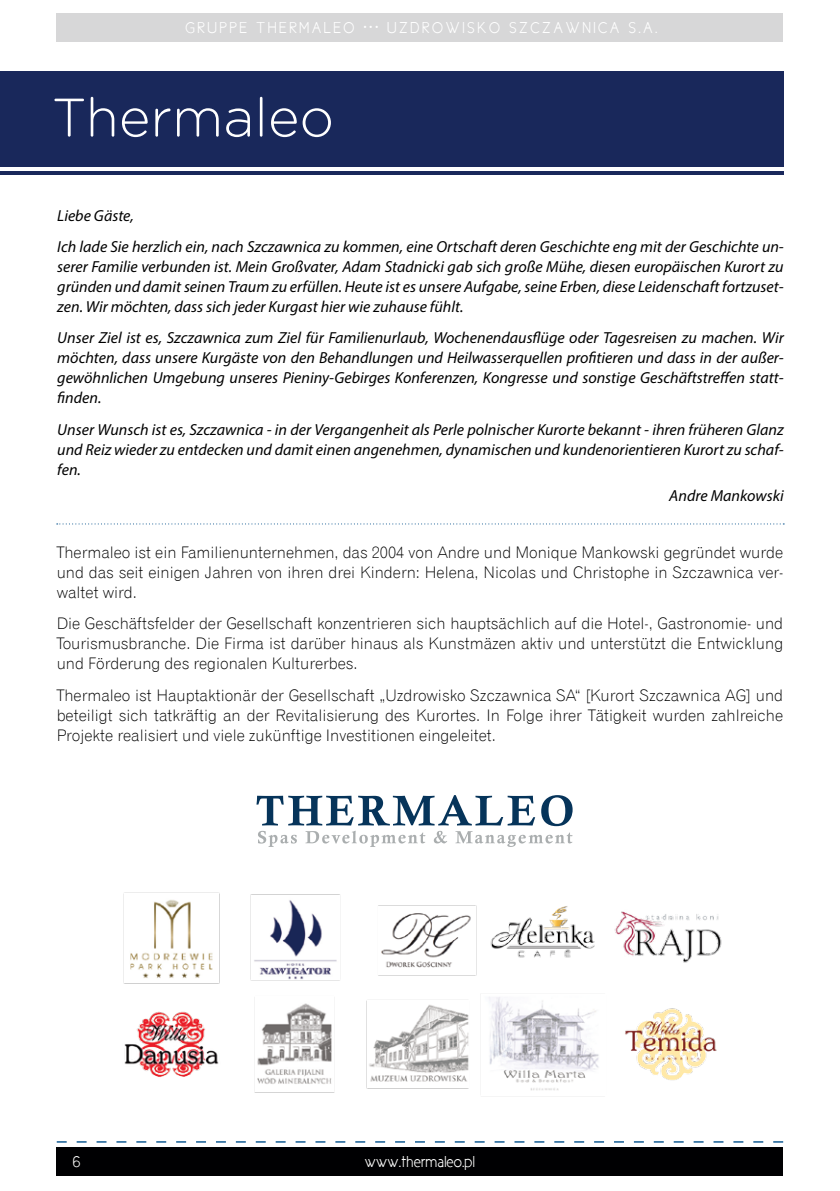
<style>
.page{position:relative;width:840px;height:1191px;background:#fff}
.page>*{position:absolute;margin:0;border:0;box-sizing:border-box;transform-origin:0 0}
.t1{font:300 54px "Gotham Rounded";color:#fff}
.t2{font:italic 16px/20px "Myriad Pro";color:#000;text-align:justify}
.t3{font:16px/20px "Gothic 720 Lt EU";color:#000;text-align:justify}
.t4{font:16px "Cicle Semi";letter-spacing:.15em;color:#fff}
.t5{font:16px "Cicle Semi";color:#fff}
</style>
<div class="page">
<svg style="left:57px;top:1141px;width:725px;height:1px"></svg>
<div style="left:57px;top:1146px;width:725px;height:29px;background:#000002"></div>
<div style="left:57px;top:14px;width:725px;height:28px;background:#d7d7d8"></div>
<div style="left:0;top:71px;width:782px;height:95px;background:#19285b"></div>
<hr style="left:0;top:171px;width:782px;height:3px;background:#19285b">
<svg style="left:57px;top:523px;width:726px;height:1px"></svg>
<img style="left:123px;top:892px;width:599px;height:201px">
<svg style="left:256px;top:795px;width:316px;height:52px"></svg>
<p class="t4" style="left:185px;top:20px;width:473px">GRUPPE THERMALEO ••• UZDROWISKO SZCZAWNICA S.A.</p>
<h1 class="t1" style="left:52px;top:81px;width:284px">Thermaleo</h1>
<p class="t2" style="left:57px;top:199px;width:727px;line-height:31.4px">Liebe Gäste,<br>Ich lade Sie herzlich ein, nach Szczawnica zu kommen, eine Ortschaft deren Geschichte eng mit der Geschichte un-</p>
<p class="t2" style="left:57px;top:256px;width:727px">serer Familie verbunden ist. Mein Großvater, Adam Stadnicki gab sich große Mühe, diesen europäischen Kurort zu gründen und damit seinen Traum zu erfüllen. Heute ist es unsere Aufgabe, seine Erben, diese Leidenschaft fortzuset&shy;zen. Wir möchten, dass sich jeder Kurgast hier wie zuhause fühlt.</p>
<p class="t2" style="left:57px;top:328px;width:727px">Unser Ziel ist es, Szczawnica zum Ziel für Familienurlaub, Wochenendausflüge oder Tagesreisen zu machen. Wir möchten, dass unsere Kurgäste von den Behandlungen und Heilwasserquellen profitieren und dass in der außer&shy;gewöhnlichen Umgebung unseres Pieniny-Gebirges Konferenzen, Kongresse und sonstige Geschäftstreffen statt&shy;finden.</p>
<p class="t2" style="left:57px;top:419px;width:727px">Unser Wunsch ist es, Szczawnica - in der Vergangenheit als Perle polnischer Kurorte bekannt - ihren früheren Glanz und Reiz wieder zu entdecken und damit einen angenehmen, dynamischen und kundenorientieren Kurort zu schaf&shy;fen.</p>
<p class="t2" style="left:669px;top:485px;width:116px">Andre Mankowski</p>
<p class="t3" style="left:57px;top:542px;width:727px">Thermaleo ist ein Familienunternehmen, das 2004 von Andre und Monique Mankowski gegründet wurde und das seit einigen Jahren von ihren drei Kindern: Helena, Nicolas und Christophe in Szczawnica ver&shy;waltet wird.</p>
<p class="t3" style="left:57px;top:613px;width:727px">Die Geschäftsfelder der Gesellschaft konzentrieren sich hauptsächlich auf die Hotel-, Gastronomie- und Tourismusbranche. Die Firma ist darüber hinaus als Kunstmäzen aktiv und unterstützt die Entwicklung und Förderung des regionalen Kulturerbes.</p>
<p class="t3" style="left:57px;top:685px;width:727px">Thermaleo ist Hauptaktionär der Gesellschaft „Uzdrowisko Szczawnica SA“ [Kurort Szczawnica AG] und beteiligt sich tatkräftig an der Revitalisierung des Kurortes. In Folge ihrer Tätigkeit wurden zahlreiche Projekte realisiert und viele zukünftige Investitionen eingeleitet.</p>
<p class="t4" style="left:72px;top:1153px;width:10px">6</p>
<p class="t5" style="left:365px;top:1152px;width:112px">www.thermaleo.pl</p>
</div>
